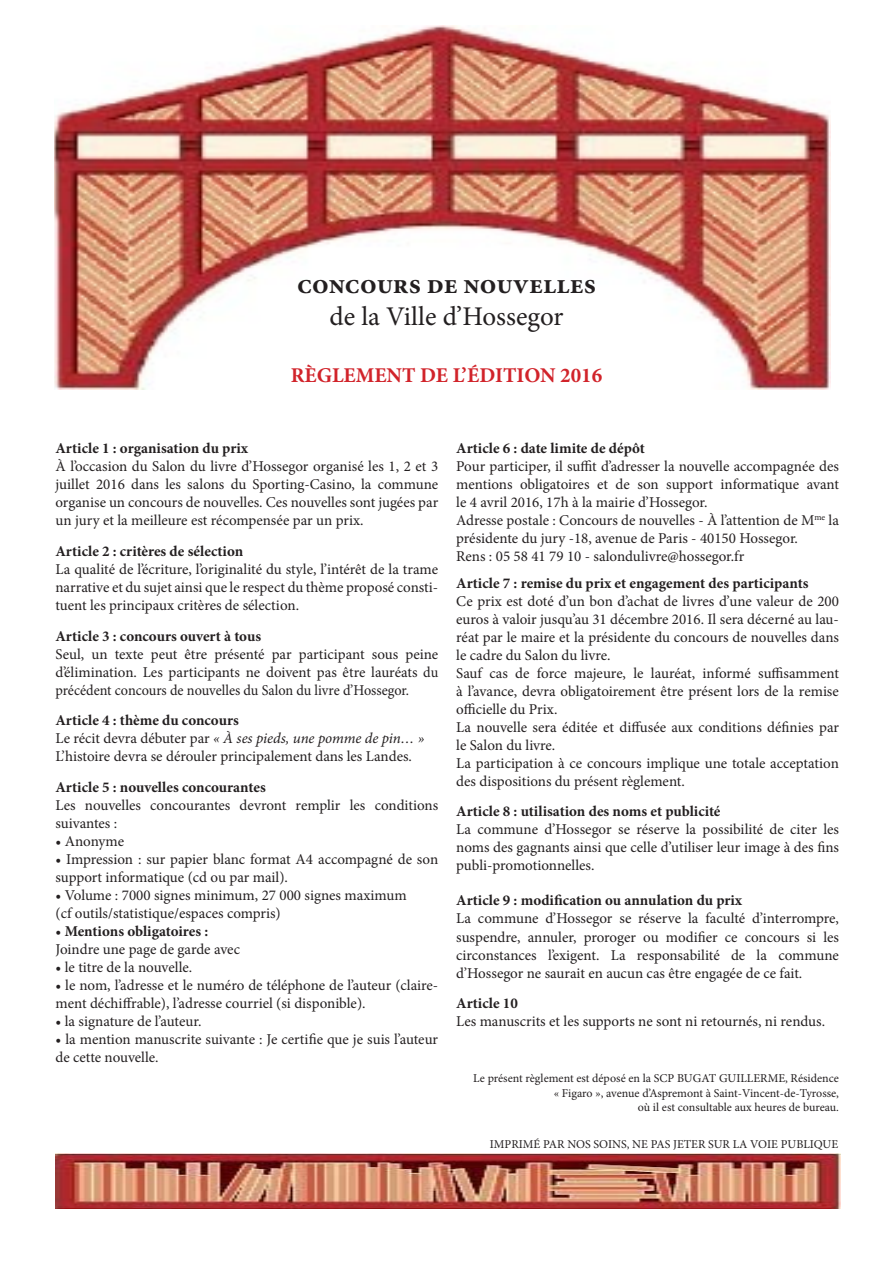
<style>
.page{position:relative;width:893px;height:1263px;background:#fff}
.page>*{position:absolute;margin:0;border:0;box-sizing:border-box;transform-origin:0 0}
.t1{font:700 27px "Minion Pro";color:#231f20}
.t2{font:27px "Minion Pro";color:#231f20}
.t3{font:700 21px "Minion Pro";color:#d1232a}
.t4{font:15px/18px "Minion Pro";color:#231f20;text-align:justify}
.t5{font:700 15px "Minion Pro";letter-spacing:-.005em;color:#231f20}
.t6{font:italic 15px "Minion Pro";letter-spacing:-.005em;color:#231f20}
.t7{font:12px/14.4px "Minion Pro";color:#231f20;text-align:right}
.s1{font-style:normal}
.s2{font-weight:400}
</style>
<div class="page">
<img style="left:54px;top:26px;width:777px;height:363px">
<img style="left:56px;top:1154px;width:784px;height:55px">
<p class="t1" style="left:297px;top:265px;width:300px">concours de nouvelles</p>
<p class="t2" style="left:329px;top:298px;width:236px">de la Ville d’Hossegor</p>
<p class="t3" style="left:291px;top:360px;width:313px">RÈGLEMENT DE L’ÉDITION 2016</p>
<p class="t5" style="left:56px;top:438px;width:194px">Article 1 : organisation du prix</p>
<p class="t4" style="left:56px;top:457px;width:384px">À l’occasion du Salon du livre d’Hossegor organisé les 1, 2 et 3 juillet 2016 dans les salons du Sporting-Casino, la commune organise un concours de nouvelles. Ces nouvelles sont jugées par un jury et la meilleure est récompensée par un prix.</p>
<p class="t5" style="left:56px;top:541px;width:189px">Article 2 : critères de sélection</p>
<p class="t4" style="left:56px;top:560px;width:384px">La qualité de l’écriture, l’originalité du style, l’intérêt de la trame narrative et du sujet ainsi que le respect du thème proposé consti&shy;tuent les principaux critères de sélection.</p>
<p class="t5" style="left:56px;top:625px;width:207px">Article 3 : concours ouvert à tous</p>
<p class="t4" style="left:56px;top:645px;width:384px">Seul, un texte peut être présenté par participant sous peine d’élimination. Les participants ne doivent pas être lauréats du précédent concours de nouvelles du Salon du livre d’Hossegor.</p>
<p class="t5" style="left:56px;top:710px;width:185px">Article 4 : thème du concours</p>
<p class="t6" style="left:56px;top:728px;width:370px"><span class="s1">Le récit devra débuter par</span> « À ses pieds, une pomme de pin… »</p>
<p class="t4" style="left:56px;top:748px;width:358px">L’histoire devra se dérouler principalement dans les Landes.</p>
<p class="t5" style="left:56px;top:777px;width:212px">Article 5 : nouvelles concourantes</p>
<p class="t4" style="left:56px;top:796px;width:384px">Les nouvelles concourantes devront remplir les conditions suivantes :</p>
<p class="t4" style="left:56px;top:832px;width:70px">• Anonyme</p>
<p class="t4" style="left:56px;top:850px;width:384px">• Impression : sur papier blanc format A4 accompagné de son support informatique (cd ou par mail).</p>
<p class="t4" style="left:56px;top:886px;width:353px">• Volume : 7000 signes minimum, 27 000 signes maximum</p>
<p class="t4" style="left:56px;top:904px;width:227px">(cf outils/statistique/espaces compris)</p>
<p class="t5" style="left:56px;top:921px;width:154px"><span class="s2">•</span> Mentions obligatoires :</p>
<p class="t4" style="left:56px;top:940px;width:186px">Joindre une page de garde avec</p>
<p class="t4" style="left:56px;top:958px;width:138px">• le titre de la nouvelle.</p>
<p class="t4" style="left:56px;top:976px;width:384px">• le nom, l’adresse et le numéro de téléphone de l’auteur (claire&shy;ment déchiffrable), l’adresse courriel (si disponible).</p>
<p class="t4" style="left:56px;top:1012px;width:147px">• la signature de l’auteur.</p>
<p class="t4" style="left:56px;top:1030px;width:384px">• la mention manuscrite suivante : Je certifie que je suis l’auteur de cette nouvelle.</p>
<p class="t5" style="left:456px;top:438px;width:190px">Article 6 : date limite de dépôt</p>
<p class="t4" style="left:456px;top:457px;width:384px">Pour participer, il suffit d’adresser la nouvelle accompagnée des mentions obligatoires et de son support informatique avant le 4 avril 2016, 17h à la mairie d’Hossegor.</p>
<p class="t4" style="left:456px;top:511px;width:384px">Adresse postale : Concours de nouvelles - À l’attention de M<sup>me</sup> la présidente du jury -18, avenue de Paris - 40150 Hossegor.</p>
<p class="t4" style="left:456px;top:547px;width:290px">Rens : 05 58 41 79 10 - salondulivre@hossegor.fr</p>
<p class="t5" style="left:456px;top:572px;width:354px">Article 7 : remise du prix et engagement des participants</p>
<p class="t4" style="left:456px;top:592px;width:384px">Ce prix est doté d’un bon d’achat de livres d’une valeur de 200 euros à valoir jusqu’au 31 décembre 2016. Il sera décerné au lau&shy;réat par le maire et la présidente du concours de nouvelles dans le cadre du Salon du livre.</p>
<p class="t4" style="left:456px;top:664px;width:384px">Sauf cas de force majeure, le lauréat, informé suffisamment à l’avance, devra obligatoirement être présent lors de la remise officielle du Prix.</p>
<p class="t4" style="left:456px;top:718px;width:384px">La nouvelle sera éditée et diffusée aux conditions définies par le Salon du livre.</p>
<p class="t4" style="left:456px;top:754px;width:384px">La participation à ce concours implique une totale acceptation des dispositions du présent règlement.</p>
<p class="t5" style="left:456px;top:801px;width:266px">Article 8 : utilisation des noms et publicité</p>
<p class="t4" style="left:456px;top:821px;width:384px">La commune d’Hossegor se réserve la possibilité de citer les noms des gagnants ainsi que celle d’utiliser leur image à des fins publi-promotionnelles.</p>
<p class="t5" style="left:456px;top:890px;width:287px">Article 9 : modification ou annulation du prix</p>
<p class="t4" style="left:456px;top:910px;width:384px">La commune d’Hossegor se réserve la faculté d’interrompre, suspendre, annuler, proroger ou modifier ce concours si les circonstances l’exigent. La responsabilité de la commune d’Hossegor ne saurait en aucun cas être engagée de ce fait.</p>
<p class="t5" style="left:456px;top:993px;width:63px">Article 10</p>
<p class="t4" style="left:456px;top:1012px;width:370px">Les manuscrits et les supports ne sont ni retournés, ni rendus.</p>
<p class="t7" style="left:473px;top:1071px;width:367px">Le présent règlement est déposé en la SCP BUGAT GUILLERME, Résidence</p>
<p class="t7" style="left:554px;top:1086px;width:287px">« Figaro », avenue d’Aspremont à Saint-Vincent-de-Tyrosse, où il est consultable aux heures de bureau.</p>
<p class="t7" style="left:490px;top:1137px;width:350px">IMPRIMÉ PAR NOS SOINS, NE PAS JETER SUR LA VOIE PUBLIQUE</p>
</div>
